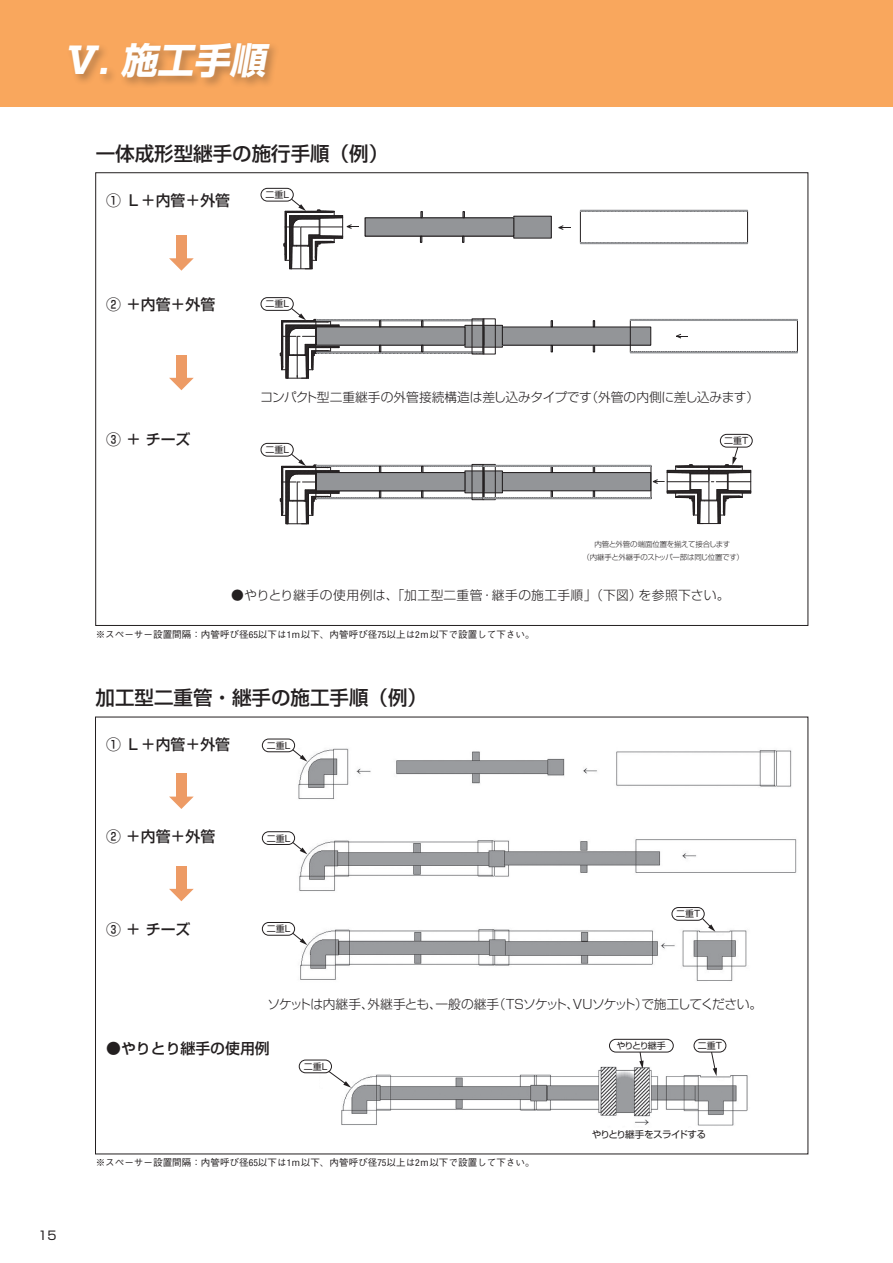
<style>
.page{position:relative;width:893px;height:1263px;background:#fff}
.page>*{position:absolute;margin:0;border:0;box-sizing:border-box;transform-origin:0 0}
.t1{font:italic 700 36.15px "Shin Go Pro";color:#fff}
.t2{font:500 19.5px "Shin Go Pro";color:#231f20}
.t3{font:500 14.85px "Shin Go Pro";color:#231f20}
.t4{font:300 12.75px "Shin Go Pro";letter-spacing:-.085em;color:#231f20}
.t5{font:300 12.75px "Shin Go Pro";letter-spacing:-.01em;color:#231f20}
.t6{font:300 12.75px "Shin Go Pro";letter-spacing:.03em;color:#231f20}
.t7{font:12px "Shin Go Pro";color:#231f20}
.t8{font:500 9.6px "Gothic BBB Pro";color:#231f20}
.t9{font:9.6px "Shin Go Pro";letter-spacing:-.055em;color:#231f20}
.t10{font:9px "Shin Go Pro";color:#231f20}
.t11{font:300 7.5px "Shin Go Pro";letter-spacing:-.03em;color:#231f20}
.s1{font-family:"Helvetica Neue LT Std";font-weight:400;font-stretch:condensed}
</style>
<div class="page">
<div style="left:0;top:0;width:893px;height:106px;background:#f9a75d"></div>
<div style="left:720px;top:434px;width:33px;height:13px;border:1px solid #231f20;border-radius:6px"></div>
<svg style="left:169px;top:258px;width:25px;height:13px"></svg>
<div style="left:176px;top:235px;width:11px;height:26px;background:#ed9b65"></div>
<svg style="left:169px;top:378px;width:25px;height:12px"></svg>
<div style="left:176px;top:355px;width:11px;height:25px;background:#ed9b65"></div>
<div style="left:261px;top:188px;width:33px;height:13px;border:1px solid #231f20;border-radius:6px"></div>
<div style="left:261px;top:297px;width:33px;height:14px;border:1px solid #231f20;border-radius:6px"></div>
<div style="left:261px;top:443px;width:33px;height:13px;border:1px solid #231f20;border-radius:6px"></div>
<hr style="left:365px;top:236px;width:153px;height:1px;background:#231f20">
<div style="left:514px;top:216px;width:37px;height:22px;background:#939598"></div>
<div style="left:514px;top:216px;width:37px;height:22px;border:1px solid #231f20"></div>
<div style="left:365px;top:218px;width:149px;height:18px;background:#939598"></div>
<svg style="left:283px;top:197px;width:76px;height:73px"></svg>
<svg style="left:558px;top:225px;width:12px;height:5px"></svg>
<div style="left:580px;top:210px;width:168px;height:1px;border:1px solid #939598"></div>
<div style="left:580px;top:242px;width:168px;height:2px;border:1px solid #939598"></div>
<svg style="left:463px;top:211px;width:2px;height:7px"></svg>
<div style="left:465px;top:325px;width:37px;height:22px;background:#939598"></div>
<div style="left:465px;top:325px;width:38px;height:22px;border:1px solid #231f20"></div>
<svg style="left:280px;top:307px;width:205px;height:72px"></svg>
<div style="left:502px;top:327px;width:149px;height:18px;background:#939598"></div>
<svg style="left:551px;top:321px;width:2px;height:6px"></svg>
<svg style="left:593px;top:321px;width:2px;height:6px"></svg>
<svg style="left:551px;top:345px;width:2px;height:7px"></svg>
<svg style="left:593px;top:345px;width:2px;height:7px"></svg>
<div style="left:630px;top:319px;width:168px;height:2px;border:1px solid #939598"></div>
<div style="left:630px;top:352px;width:168px;height:1px;border:1px solid #939598"></div>
<svg style="left:676px;top:334px;width:12px;height:4px"></svg>
<svg style="left:280px;top:446px;width:471px;height:78px"></svg>
<img style="left:320px;top:1044px;width:428px;height:82px">
<div style="left:694px;top:1039px;width:32px;height:13px;border:1px solid #231f20;border-radius:6px"></div>
<svg style="left:711px;top:1051px;width:6px;height:25px"></svg>
<div style="left:609px;top:1039px;width:65px;height:13px;border:1px solid #231f20;border-radius:6px"></div>
<svg style="left:639px;top:1051px;width:5px;height:18px"></svg>
<div style="left:299px;top:1060px;width:32px;height:13px;background:#fff;border-radius:6px"></div>
<div style="left:299px;top:1060px;width:33px;height:13px;border:1px solid #231f20;border-radius:6px"></div>
<svg style="left:328px;top:1070px;width:23px;height:18px"></svg>
<svg style="left:169px;top:796px;width:25px;height:13px"></svg>
<div style="left:176px;top:773px;width:11px;height:26px;background:#ed9b65"></div>
<svg style="left:169px;top:889px;width:25px;height:12px"></svg>
<div style="left:176px;top:866px;width:11px;height:25px;background:#ed9b65"></div>
<img style="left:298px;top:748px;width:494px;height:51px">
<img style="left:295px;top:837px;width:502px;height:54px">
<img style="left:294px;top:925px;width:453px;height:56px">
<svg style="left:291px;top:841px;width:16px;height:13px"></svg>
<svg style="left:293px;top:931px;width:14px;height:14px"></svg>
<svg style="left:697px;top:918px;width:18px;height:14px"></svg>
<div style="left:262px;top:832px;width:33px;height:12px;background:#fff;border-radius:6px"></div>
<div style="left:262px;top:831px;width:33px;height:14px;border:1px solid #231f20;border-radius:6px"></div>
<div style="left:262px;top:922px;width:33px;height:14px;border:1px solid #231f20;border-radius:6px"></div>
<svg style="left:291px;top:748px;width:16px;height:14px"></svg>
<div style="left:262px;top:739px;width:33px;height:13px;background:#fff;border-radius:6px"></div>
<div style="left:262px;top:739px;width:33px;height:13px;border:1px solid #231f20;border-radius:6px"></div>
<div style="left:672px;top:907px;width:32px;height:13px;background:#fff;border-radius:6px"></div>
<div style="left:672px;top:907px;width:33px;height:14px;border:1px solid #231f20;border-radius:6px"></div>
<div style="left:66px;top:40px;width:215px;height:49px;background:#231f20;opacity:.3"></div>
<h1 class="t1" style="left:61px;top:32px;width:214px">Ⅴ. 施工手順</h1>
<h2 class="t2" style="left:96px;top:137px;width:294px">一体成形型継手の施行手順（例）</h2>
<h3 class="t3" style="left:106px;top:188px;width:126px">① Ｌ＋内管＋外管</h3>
<p class="t10" style="left:266px;top:187px;width:25px">二重L</p>
<p class="t7" style="left:38px;top:1226px;width:20px">15</p>
<h3 class="t3" style="left:106px;top:292px;width:111px">② ＋内管＋外管</h3>
<h3 class="t3" style="left:106px;top:427px;width:86px">③ ＋ チーズ</h3>
<p class="t10" style="left:266px;top:297px;width:25px">二重L</p>
<h3 class="t5" style="left:260px;top:387px;width:500px">コンパクト型二重継手の外管接続構造は差し込みタイプです（外管の内側に差し込みます）</h3>
<p class="t10" style="left:266px;top:442px;width:25px">二重L</p>
<p class="t10" style="left:724px;top:433px;width:26px">二重T</p>
<p class="t11" style="left:594px;top:538px;width:137px">内管と外管の端面位置を揃えて接合します</p>
<p class="t11" style="left:582px;top:551px;width:163px">（内継手と外継手のストッパー部は同じ位置です）</p>
<h3 class="t6" style="left:231px;top:585px;width:500px">●やりとり継手の使用例は、「加工型二重管・継手の施工手順」（下図）を参照下さい。</h3>
<p class="t8" style="left:96px;top:626px;width:440px">※スペーサー設置間隔：内管呼び径<span class="s1">65</span>以下は<span class="s1">1</span>ｍ以下、内管呼び径<span class="s1">75</span>以上は<span class="s1">2</span>ｍ以下で設置して下さい。</p>
<h2 class="t2" style="left:95px;top:682px;width:333px">加工型二重管・継手の施工手順（例）</h2>
<h3 class="t3" style="left:106px;top:732px;width:126px">① Ｌ＋内管＋外管</h3>
<p class="t10" style="left:267px;top:738px;width:25px">二重L</p>
<h3 class="t3" style="left:106px;top:825px;width:111px">② ＋内管＋外管</h3>
<p class="t10" style="left:267px;top:831px;width:25px">二重L</p>
<p class="t10" style="left:676px;top:906px;width:26px">二重T</p>
<h3 class="t3" style="left:106px;top:917px;width:86px">③ ＋ チーズ</h3>
<p class="t10" style="left:267px;top:921px;width:25px">二重L</p>
<h3 class="t4" style="left:267px;top:993px;width:496px">ソケットは内継手、外継手とも、一般の継手（ＴＳソケット、ＶＵソケット）で施工してください。</h3>
<h3 class="t3" style="left:106px;top:1036px;width:165px">●やりとり継手の使用例</h3>
<p class="t10" style="left:616px;top:1038px;width:51px">やりとり継手</p>
<p class="t10" style="left:698px;top:1038px;width:26px">二重T</p>
<p class="t10" style="left:304px;top:1059px;width:25px">二重L</p>
<p class="t8" style="left:96px;top:1155px;width:440px">※スペーサー設置間隔：内管呼び径<span class="s1">65</span>以下は<span class="s1">1</span>ｍ以下、内管呼び径<span class="s1">75</span>以上は<span class="s1">2</span>ｍ以下で設置して下さい。</p>
<p class="t9" style="left:592px;top:1126px;width:116px">やりとり継手をスライドする</p>
</div>
